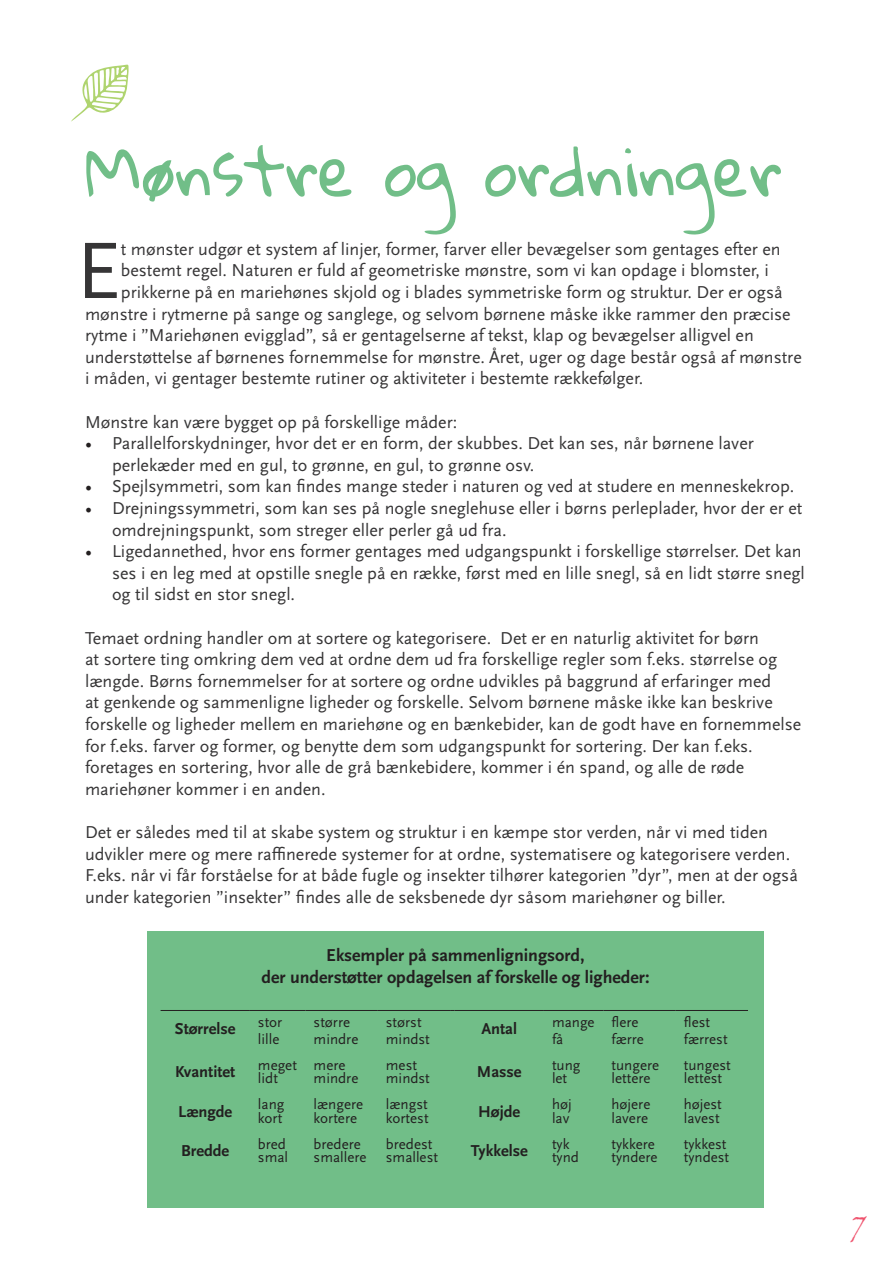
<style>
.page{position:relative;width:893px;height:1263px;background:#fff}
.page>*{position:absolute;margin:0;border:0;box-sizing:border-box;transform-origin:0 0}
.t1{font:83.4px "Scala Sans OT";color:#363536}
.t2{font:66px "Gloria Hallelujah";color:#71be88}
.t3{font:34.5px "Papyrus";color:#ef516c}
.t4{font:18px/21.6px "Scala Sans OT";color:#363536}
.t5{font:700 18px "Scala Sans OT";color:#231f20}
.t6{font:700 16.5px "Scala Sans OT";color:#231f20}
.t7{font:15px "Scala Sans OT";color:#231f20}
.s1{font-family:"Minion Pro";color:#231f20}
</style>
<div class="page">
<div style="left:147px;top:931px;width:617px;height:276px;background:#71be88"></div>
<hr style="left:161px;top:1010px;width:89px;height:1px;background:#231f20">
<hr style="left:250px;top:1010px;width:56px;height:1px;background:#231f20">
<hr style="left:306px;top:1010px;width:72px;height:1px;background:#231f20">
<hr style="left:378px;top:1010px;width:72px;height:1px;background:#231f20">
<hr style="left:455px;top:1010px;width:89px;height:1px;background:#231f20">
<hr style="left:544px;top:1010px;width:59px;height:1px;background:#231f20">
<hr style="left:603px;top:1010px;width:73px;height:1px;background:#231f20">
<hr style="left:676px;top:1010px;width:72px;height:1px;background:#231f20">
<svg style="left:71px;top:64px;width:58px;height:58px"></svg>
<p class="t2" style="left:85px;top:135px;width:698px">Mønstre og ordninger</p>
<p class="t1" style="left:76px;top:226px;width:46px">E</p>
<p class="t4" style="left:121px;top:239px;width:661px">t mønster udgør et system af linjer, former, farver eller bevægelser som gentages efter en</p>
<p class="t4" style="left:121px;top:260px;width:650px">bestemt regel. Naturen er fuld af geometriske mønstre, som vi kan opdage i blomster, i</p>
<p class="t4" style="left:121px;top:282px;width:663px">prikkerne på en mariehønes skjold og i blades symmetriske form og struktur. Der er også</p>
<p class="t4" style="left:85px;top:303px;width:707px">mønstre i rytmerne på sange og sanglege, og selvom børnene måske ikke rammer den præcise</p>
<p class="t4" style="left:85px;top:325px;width:670px">rytme i ”Mariehønen evigglad”, så er gentagelserne af tekst, klap og bevægelser alligvel en</p>
<p class="t4" style="left:85px;top:347px;width:718px">understøttelse af børnenes fornemmelse for mønstre. Året, uger og dage består også af mønstre</p>
<p class="t4" style="left:85px;top:368px;width:560px">i måden, vi gentager bestemte rutiner og aktiviteter i bestemte rækkefølger.</p>
<p class="t4" style="left:85px;top:411px;width:374px">Mønstre kan være bygget op på forskellige måder:</p>
<p class="t4" style="left:112px;top:433px;width:643px;text-indent:-27px"><span class="s1">•</span> Parallelforskydninger, hvor det er en form, der skubbes. Det kan ses, når børnene laver perlekæder med en gul, to grønne, en gul, to grønne osv.</p>
<p class="t4" style="left:85px;top:476px;width:711px"><span class="s1">•</span> Spejlsymmetri, som kan findes mange steder i naturen og ved at studere en menneskekrop.</p>
<p class="t4" style="left:112px;top:498px;width:692px;text-indent:-27px"><span class="s1">•</span> Drejningssymmetri, som kan ses på nogle sneglehuse eller i børns perleplader, hvor der er et omdrejningspunkt, som streger eller perler gå ud fra.</p>
<p class="t4" style="left:112px;top:541px;width:694px;text-indent:-27px"><span class="s1">•</span> Ligedannethed, hvor ens former gentages med udgangspunkt i forskellige størrelser. Det kan ses i en leg med at opstille snegle på en række, først med en lille snegl, så en lidt større snegl og til sidst en stor snegl.</p>
<p class="t4" style="left:85px;top:627px;width:718px">Temaet ordning handler om at sortere og kategorisere. Det er en naturlig aktivitet for børn<br>at sortere ting omkring dem ved at ordne dem ud fra forskellige regler som f.eks. størrelse og længde. Børns fornemmelser for at sortere og ordne udvikles på baggrund af erfaringer med<br>at genkende og sammenligne ligheder og forskelle. Selvom børnene måske ikke kan beskrive forskelle og ligheder mellem en mariehøne og en bænkebider, kan de godt have en fornemmelse for f.eks. farver og former, og benytte dem som udgangspunkt for sortering. Der kan f.eks. foretages en sortering, hvor alle de grå bænkebidere, kommer i én spand, og alle de røde mariehøner kommer i en anden.</p>
<p class="t4" style="left:85px;top:822px;width:714px">Det er således med til at skabe system og struktur i en kæmpe stor verden, når vi med tiden udvikler mere og mere raffinerede systemer for at ordne, systematisere og kategorisere verden.<br>F.eks. når vi får forståelse for at både fugle og insekter tilhører kategorien ”dyr”, men at der også under kategorien ”insekter” findes alle de seksbenede dyr såsom mariehøner og biller.</p>
<p class="t5" style="left:326px;top:945px;width:260px">Eksempler på sammenligningsord,</p>
<p class="t5" style="left:261px;top:966px;width:390px">der understøtter opdagelsen af forskelle og ligheder:</p>
<p class="t6" style="left:175px;top:1019px;width:62px">Størrelse</p>
<p class="t7" style="left:258px;top:1014px;width:26px">stor</p>
<p class="t7" style="left:314px;top:1014px;width:38px">større</p>
<p class="t7" style="left:386px;top:1014px;width:37px">størst</p>
<p class="t6" style="left:481px;top:1019px;width:37px">Antal</p>
<p class="t7" style="left:552px;top:1014px;width:44px">mange</p>
<p class="t7" style="left:611px;top:1014px;width:28px">flere</p>
<p class="t7" style="left:684px;top:1014px;width:28px">flest</p>
<p class="t7" style="left:258px;top:1031px;width:23px">lille</p>
<p class="t7" style="left:314px;top:1031px;width:46px">mindre</p>
<p class="t7" style="left:386px;top:1031px;width:46px">mindst</p>
<p class="t7" style="left:552px;top:1031px;width:13px">få</p>
<p class="t7" style="left:611px;top:1031px;width:34px">færre</p>
<p class="t7" style="left:684px;top:1031px;width:45px">færrest</p>
<p class="t6" style="left:175px;top:1062px;width:62px">Kvantitet</p>
<p class="t7" style="left:258px;top:1057px;width:41px">meget</p>
<p class="t7" style="left:314px;top:1057px;width:33px">mere</p>
<p class="t7" style="left:386px;top:1057px;width:33px">mest</p>
<p class="t6" style="left:477px;top:1062px;width:46px">Masse</p>
<p class="t7" style="left:552px;top:1057px;width:30px">tung</p>
<p class="t7" style="left:611px;top:1057px;width:49px">tungere</p>
<p class="t7" style="left:684px;top:1057px;width:48px">tungest</p>
<p class="t7" style="left:258px;top:1070px;width:22px">lidt</p>
<p class="t7" style="left:314px;top:1070px;width:46px">mindre</p>
<p class="t7" style="left:386px;top:1070px;width:46px">mindst</p>
<p class="t7" style="left:552px;top:1070px;width:17px">let</p>
<p class="t7" style="left:611px;top:1070px;width:41px">lettere</p>
<p class="t7" style="left:684px;top:1070px;width:40px">lettest</p>
<p class="t6" style="left:178px;top:1102px;width:56px">Længde</p>
<p class="t7" style="left:258px;top:1096px;width:28px">lang</p>
<p class="t7" style="left:314px;top:1096px;width:51px">længere</p>
<p class="t7" style="left:386px;top:1096px;width:43px">længst</p>
<p class="t6" style="left:478px;top:1102px;width:44px">Højde</p>
<p class="t7" style="left:552px;top:1096px;width:21px">høj</p>
<p class="t7" style="left:611px;top:1096px;width:40px">højere</p>
<p class="t7" style="left:684px;top:1096px;width:40px">højest</p>
<p class="t7" style="left:258px;top:1109px;width:26px">kort</p>
<p class="t7" style="left:314px;top:1109px;width:45px">kortere</p>
<p class="t7" style="left:386px;top:1109px;width:44px">kortest</p>
<p class="t7" style="left:552px;top:1109px;width:19px">lav</p>
<p class="t7" style="left:611px;top:1109px;width:38px">lavere</p>
<p class="t7" style="left:684px;top:1109px;width:37px">lavest</p>
<p class="t6" style="left:181px;top:1141px;width:50px">Bredde</p>
<p class="t7" style="left:258px;top:1136px;width:30px">bred</p>
<p class="t7" style="left:314px;top:1136px;width:49px">bredere</p>
<p class="t7" style="left:386px;top:1136px;width:48px">bredest</p>
<p class="t6" style="left:471px;top:1141px;width:59px">Tykkelse</p>
<p class="t7" style="left:552px;top:1136px;width:19px">tyk</p>
<p class="t7" style="left:611px;top:1136px;width:45px">tykkere</p>
<p class="t7" style="left:684px;top:1136px;width:44px">tykkest</p>
<p class="t7" style="left:258px;top:1149px;width:32px">smal</p>
<p class="t7" style="left:314px;top:1149px;width:54px">smallere</p>
<p class="t7" style="left:386px;top:1149px;width:54px">smallest</p>
<p class="t7" style="left:552px;top:1149px;width:28px">tynd</p>
<p class="t7" style="left:611px;top:1149px;width:48px">tyndere</p>
<p class="t7" style="left:684px;top:1149px;width:47px">tyndest</p>
<h3 class="t3" style="left:849px;top:1204px;width:21px">7</h3>
</div>
